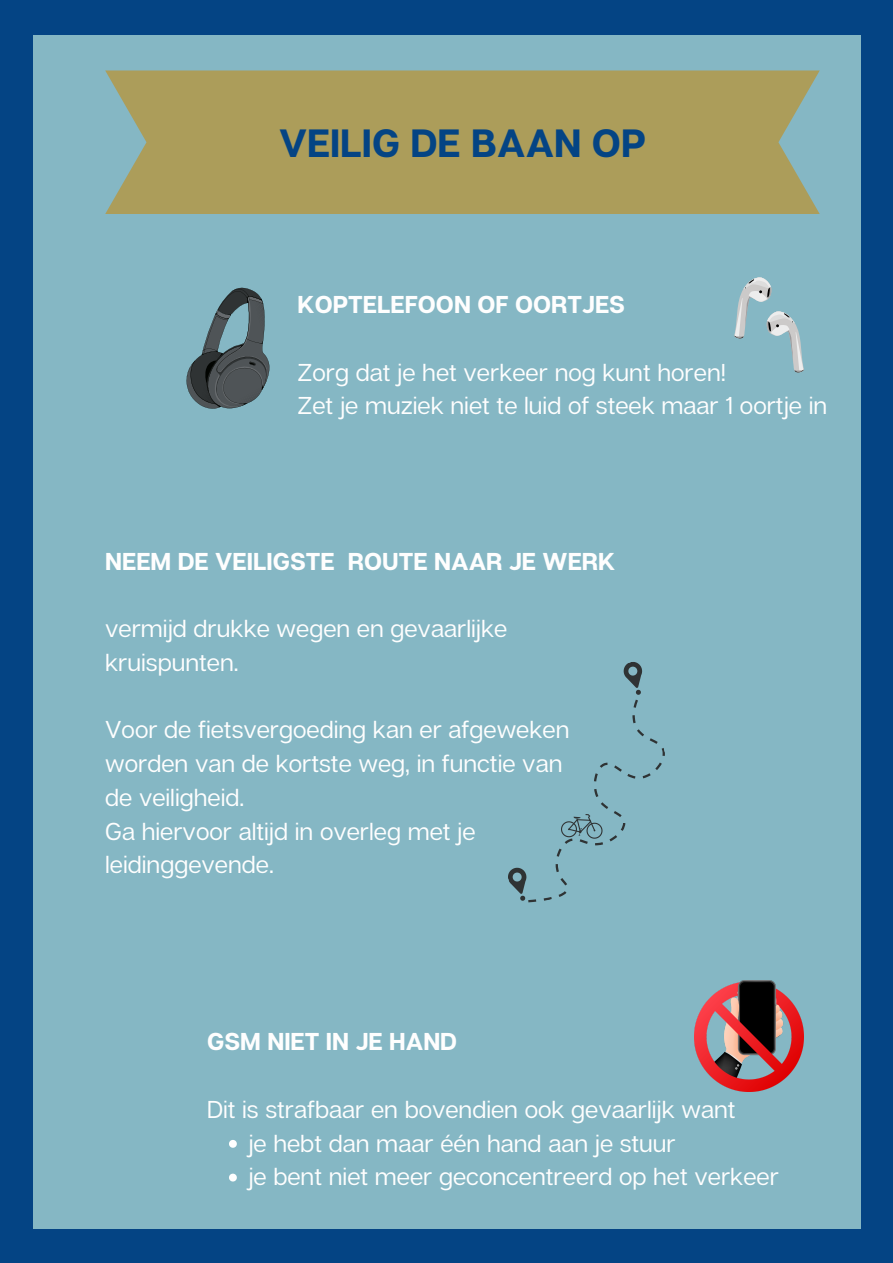
<style>
.page{position:relative;width:893px;height:1263px;background:#044484}
.page>*{position:absolute;margin:0;border:0;box-sizing:border-box;transform-origin:0 0}
.t1{font:700 39.38px "Articulat CF";color:#044484}
.t2{font:24.38px "Articulat CF";color:#fefefe}
.t3{font:700 24.38px "Articulat CF";color:#fefefe}
</style>
<div class="page">
<div style="left:33px;top:35px;width:827px;height:1193px;background:#85b7c4"></div>
<div style="left:105px;top:70px;width:714px;height:144px;background:#ac9d5a"></div>
<svg style="left:734px;top:277px;width:70px;height:95px"></svg>
<svg style="left:186px;top:287px;width:84px;height:122px"></svg>
<svg style="left:508px;top:662px;width:157px;height:241px"></svg>
<img style="left:694px;top:980px;width:110px;height:111px">
<svg style="left:229px;top:1140px;width:8px;height:8px"></svg>
<svg style="left:229px;top:1173px;width:8px;height:8px"></svg>
<p class="t1" style="left:279px;top:118px;width:368px">VEILIG DE BAAN OP</p>
<p class="t3" style="left:298px;top:289px;width:329px">KOPTELEFOON OF OORTJES</p>
<p class="t2" style="left:298px;top:357px;width:430px">Zorg dat je het verkeer nog kunt horen!</p>
<p class="t2" style="left:298px;top:390px;width:531px">Zet je muziek niet te luid of steek maar 1 oortje in</p>
<p class="t3" style="left:105px;top:546px;width:512px">NEEM DE VEILIGSTE ROUTE NAAR JE WERK</p>
<p class="t2" style="left:105px;top:613px;width:403px">vermijd drukke wegen en gevaarlijke</p>
<p class="t2" style="left:105px;top:647px;width:135px">kruispunten.</p>
<p class="t2" style="left:105px;top:714px;width:466px">Voor de fietsvergoeding kan er afgeweken</p>
<p class="t2" style="left:105px;top:748px;width:459px">worden van de kortste weg, in functie van</p>
<p class="t2" style="left:105px;top:782px;width:141px">de veiligheid.</p>
<p class="t2" style="left:105px;top:816px;width:372px">Ga hiervoor altijd in overleg met je</p>
<p class="t2" style="left:105px;top:849px;width:170px">leidinggevende.</p>
<p class="t3" style="left:207px;top:1026px;width:251px">GSM NIET IN JE HAND</p>
<p class="t2" style="left:207px;top:1094px;width:530px">Dit is strafbaar en bovendien ook gevaarlijk want</p>
<p class="t2" style="left:248px;top:1128px;width:429px">je hebt dan maar één hand aan je stuur</p>
<p class="t2" style="left:248px;top:1161px;width:532px">je bent niet meer geconcentreerd op het verkeer</p>
</div>
